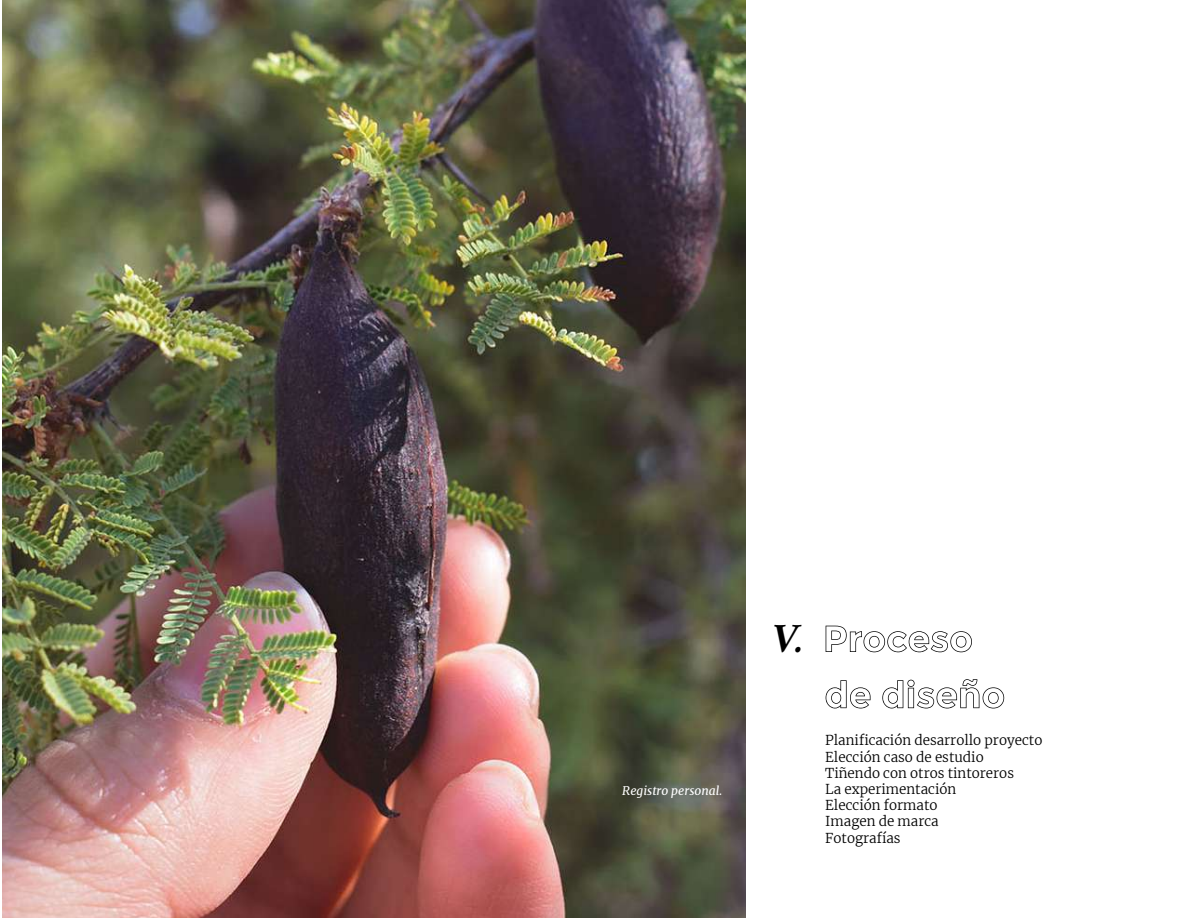
<style>
.page{position:relative;width:1188px;height:918px;background:#fff}
.page>*{position:absolute;margin:0;border:0;box-sizing:border-box;transform-origin:0 0}
.t1{font:italic 700 42px "Crimson";color:#000}
.t2{font:300 13.5px/16.2px "Merriweather";color:#000}
.t3{font:italic 12px "Merriweather";color:#fff}
</style>
<div class="page">
<img style="left:2px;top:0;width:744px;height:918px">
<svg style="left:826px;top:626px;width:146px;height:26px"></svg>
<svg style="left:826px;top:680px;width:45px;height:28px"></svg>
<svg style="left:882px;top:679px;width:122px;height:29px"></svg>
<p class="t3" style="left:622px;top:782px;width:101px">Registro personal.</p>
<h1 class="t1" style="left:772px;top:610px;width:33px">V.</h1>
<p class="t2" style="left:825px;top:732px;width:219px">Planificación desarrollo proyecto<br>Elección caso de estudio<br>Tiñendo con otros tintoreros<br>La experimentación<br>Elección formato<br>Imagen de marca<br>Fotografías</p>
</div>
